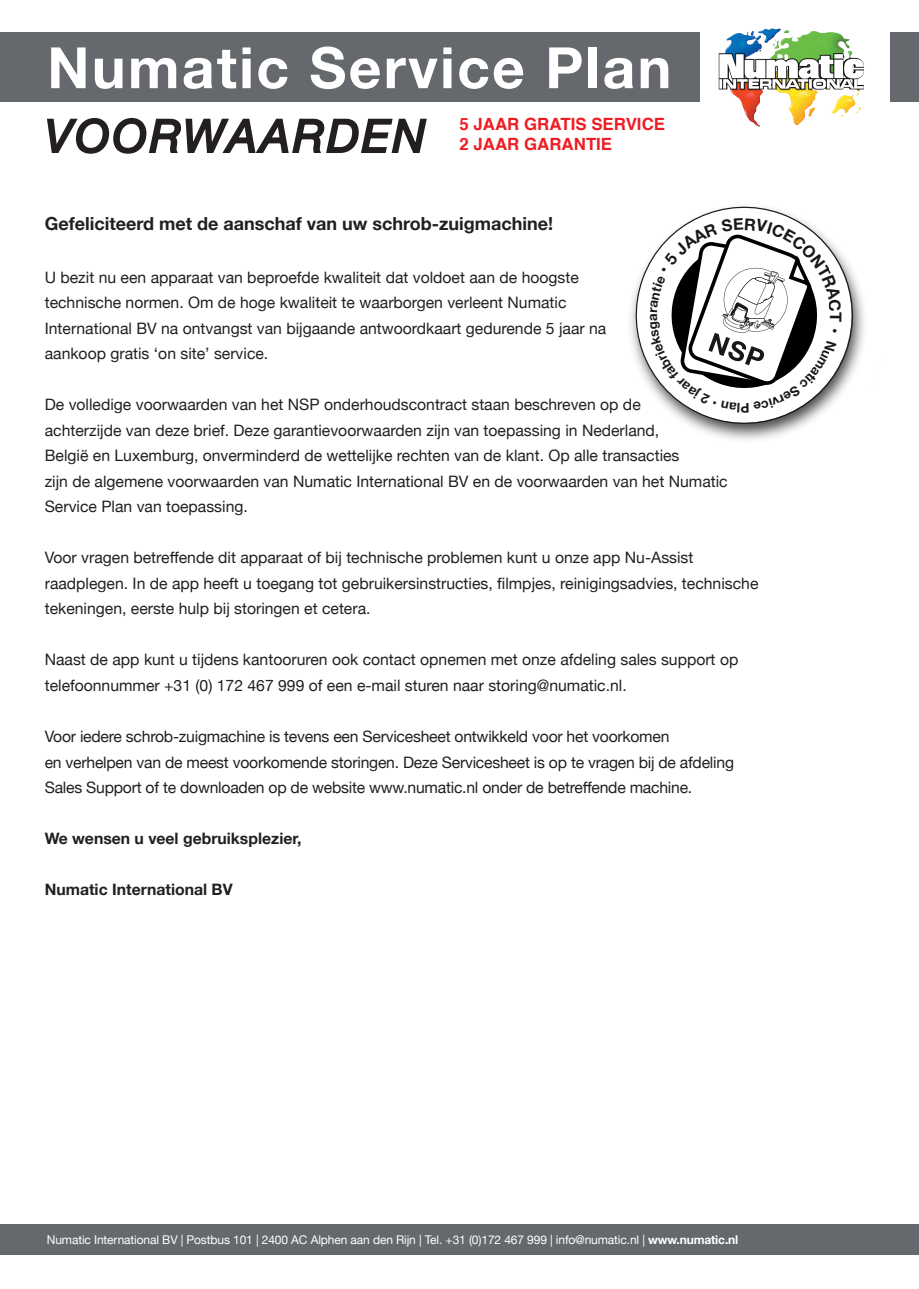
<style>
.page{position:relative;width:919px;height:1289px;background:#fff}
.page>*{position:absolute;margin:0;border:0;box-sizing:border-box;transform-origin:0 0}
.t1{font:700 57px "Helvetica Neue";letter-spacing:.04em;color:#fff}
.t2{font:italic 44.7px "Helvetica Neue";letter-spacing:.075em;color:#231f20}
.t3{font:700 18px "Helvetica Neue";color:#231f20}
.t4{font:700 16.8px "Helvetica";color:#ee1d23}
.t5{font:15.75px/25.5px "Helvetica Neue";color:#231f20}
.t6{font:700 15.75px "Helvetica Neue";color:#231f20}
.t7{font:700 15.6px "Helvetica Neue";color:#1a171b}
.t8{font:700 13.2px "Helvetica Neue";color:#1a171b}
.t9{font:12px "Helvetica Neue";letter-spacing:-.01em;color:#fff}
.s1{font-weight:700}
</style>
<div class="page">
<div style="left:0;top:32px;width:918px;height:69px;background:#65686c"></div>
<svg style="left:47px;top:118px;width:380px;height:36px"></svg>
<svg style="left:700px;top:28px;width:189px;height:99px;fill:#fff"></svg>
<svg style="left:758px;top:28px;width:13px;height:4px"></svg>
<svg style="left:630px;top:206px;width:193px;height:229px"></svg>
<img style="left:842px;top:255px;width:21px;height:136px">
<div style="left:0;top:1224px;width:918px;height:31px;background:#65686c"></div>
<svg style="left:630px;top:424px;width:152px;height:16px"></svg>
<svg style="left:650px;top:218px;width:192px;height:194px"></svg>
<p class="t1" style="left:47px;top:23px;width:625px">Numatic Service Plan</p>
<p class="t4" style="left:459px;top:111px;width:207px">5 JAAR GRATIS SERVICE</p>
<p class="t4" style="left:459px;top:131px;width:154px">2 JAAR GARANTIE</p>
<p class="t2" style="left:45px;top:104px;width:382px">VOORWAARDEN</p>
<p class="t3" style="left:45px;top:210px;width:510px">Gefeliciteerd met de aanschaf van uw schrob-zuigmachine!</p>
<p class="t5" style="left:45px;top:265px;width:535px">U bezit nu een apparaat van beproefde kwaliteit dat voldoet aan de hoogste</p>
<p class="t5" style="left:45px;top:291px;width:523px">technische normen. Om de hoge kwaliteit te waarborgen verleent Numatic</p>
<p class="t5" style="left:45px;top:316px;width:563px">International BV na ontvangst van bijgaande antwoordkaart gedurende 5 jaar na aankoop gratis ‘on site’ service.</p>
<p class="t5" style="left:45px;top:393px;width:684px">De volledige voorwaarden van het NSP onderhoudscontract staan beschreven op de<br>achterzijde van deze brief. Deze garantievoorwaarden zijn van toepassing in Nederland,<br>België en Luxemburg, onverminderd de wettelijke rechten van de klant. Op alle transacties<br>zijn de algemene voorwaarden van Numatic International BV en de voorwaarden van het Numatic Service Plan van toepassing.</p>
<p class="t5" style="left:45px;top:546px;width:650px">Voor vragen betreffende dit apparaat of bij technische problemen kunt u onze app Nu-Assist</p>
<p class="t5" style="left:45px;top:571px;width:715px">raadplegen. In de app heeft u toegang tot gebruikersinstructies, filmpjes, reinigingsadvies, technische tekeningen, eerste hulp bij storingen et cetera.</p>
<p class="t5" style="left:45px;top:648px;width:695px">Naast de app kunt u tijdens kantooruren ook contact opnemen met onze afdeling sales support op telefoonnummer +31 (0) 172 467 999 of een e-mail sturen naar storing@numatic.nl.</p>
<p class="t5" style="left:45px;top:724px;width:626px">Voor iedere schrob-zuigmachine is tevens een Servicesheet ontwikkeld voor het voorkomen</p>
<p class="t5" style="left:45px;top:750px;width:690px">en verhelpen van de meest voorkomende storingen. Deze Servicesheet is op te vragen bij de afdeling<br>Sales Support of te downloaden op de website www.numatic.nl onder de betreffende machine.</p>
<p class="t6" style="left:45px;top:826px;width:258px">We wensen u veel gebruiksplezier,</p>
<p class="t6" style="left:45px;top:877px;width:189px">Numatic International BV</p>
<p class="t8" style="left:642px;top:321px;width:9px;rotate:-90deg">a</p>
<p class="t7" style="left:654px;top:442px;width:14px">O</p>
<p class="t9" style="left:47px;top:1231px;width:693px">Numatic International BV | Postbus 101 | 2400 AC Alphen aan den Rijn | Tel. +31 (0)172 467 999 | info@numatic.nl | <span class="s1">www.numatic.nl</span></p>
</div>
